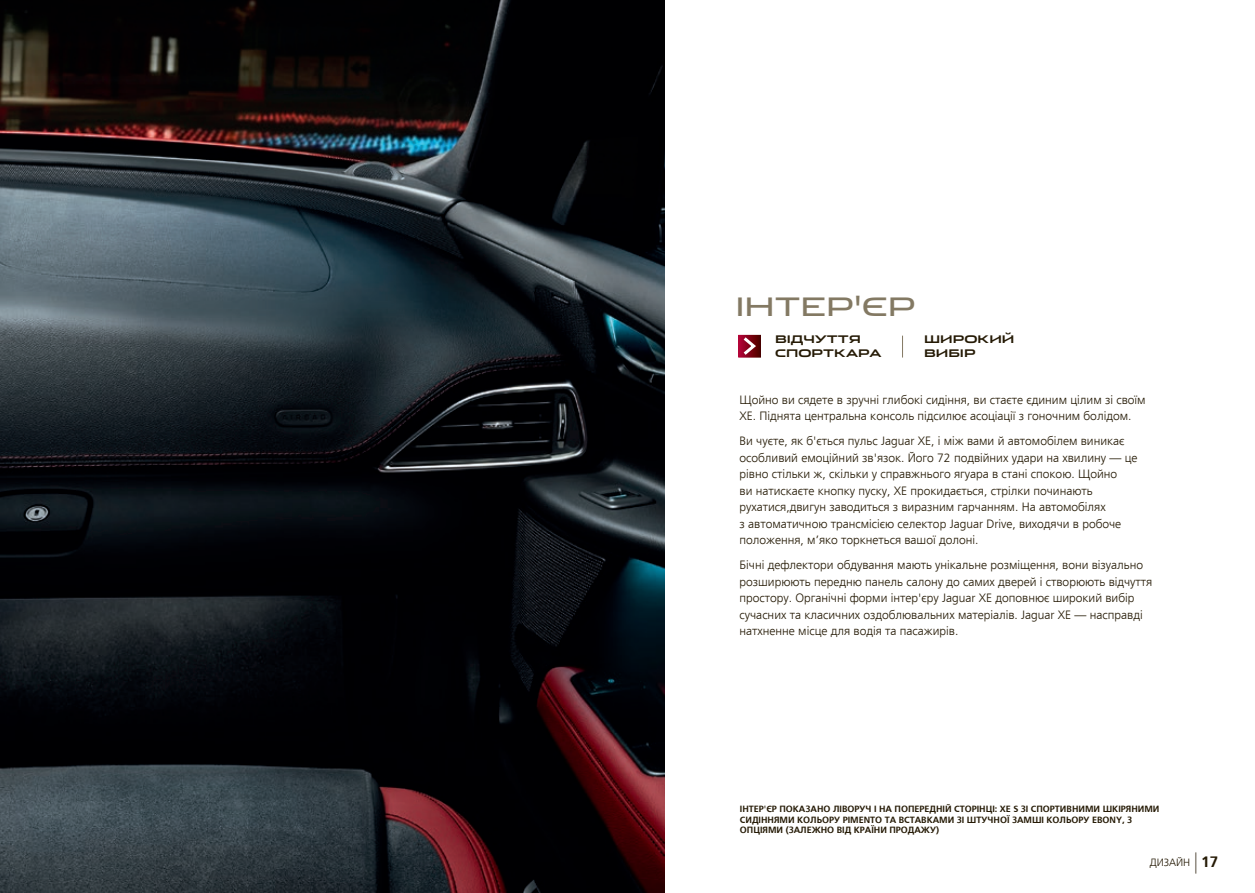
<style>
.page{position:relative;width:1255px;height:893px;background:#fff}
.page>*{position:absolute;margin:0;border:0;box-sizing:border-box;transform-origin:0 0}
.t1{font:25.5px "Jaguar";color:#837963}
.t2{font:700 15px "Frutiger LTCYR";color:#251a05}
.t3{font:300 12px/16.5px "Frutiger LTCYR";color:#251a05}
.t4{font:700 10.5px/13.5px "Jaguar";color:#251a05}
.t5{font:300 10.5px "Frutiger LTCYR";color:#251a05}
.t6{font:700 9px/10.5px "Frutiger LTCYR";color:#251a05}
.s1{font-weight:300;font-size:21px}
</style>
<div class="page">
<svg style="left:741px;top:338px;width:17px;height:17px"></svg>
<img style="left:0;top:0;width:664px;height:893px">
<svg style="left:902px;top:336px;width:1px;height:22px"></svg>
<h1 class="t1" style="left:735px;top:286px;width:182px">ІНТЕР'ЄР</h1>
<p class="t4" style="left:775px;top:332px;width:108px">ВІДЧУТТЯ<br>СПОРТКАРА</p>
<p class="t4" style="left:924px;top:332px;width:92px">ШИРОКИЙ<br>ВИБІР</p>
<p class="t3" style="left:739px;top:392px;width:407px">Щойно ви сядете в зручні глибокі сидіння, ви стаєте єдиним цілим зі своїм<br>XE. Піднята центральна консоль підсилює асоціації з гоночним болідом.</p>
<p class="t3" style="left:739px;top:433px;width:399px">Ви чуєте, як б'ється пульс Jaguar XE, і між вами й автомобілем виникає особливий емоційний зв'язок. Його 72 подвійних удари на хвилину — це рівно стільки ж, скільки у справжнього ягуара в стані спокою. Щойно<br>ви натискаєте кнопку пуску, XE прокидається, стрілки починають рухатися,двигун заводиться з виразним гарчанням. На автомобілях<br>з автоматичною трансмісією селектор Jaguar Drive, виходячи в робоче положення, м’яко торкнеться вашої долоні.</p>
<p class="t3" style="left:739px;top:557px;width:414px">Бічні дефлектори обдування мають унікальне розміщення, вони візуально розширюють передню панель салону до самих дверей і створюють відчуття простору. Органічні форми інтер'єру Jaguar XE доповнює широкий вибір сучасних та класичних оздоблювальних матеріалів. Jaguar XE — насправді натхненне місце для водія та пасажирів.</p>
<p class="t6" style="left:740px;top:804px;width:421px">ІНТЕР'ЄР ПОКАЗАНО ЛІВОРУЧ І НА ПОПЕРЕДНІЙ СТОРІНЦІ: XE S ЗІ СПОРТИВНИМИ ШКІРЯНИМИ<br>СИДІННЯМИ КОЛЬОРУ PIMENTO ТА ВСТАВКАМИ ЗІ ШТУЧНОЇ ЗАМШІ КОЛЬОРУ EBONY, З<br>ОПЦІЯМИ (ЗАЛЕЖНО ВІД КРАЇНИ ПРОДАЖУ)</p>
<p class="t2" style="left:1194px;top:854px;width:25px"><span class="s1">|</span> 17</p>
<p class="t5" style="left:1149px;top:857px;width:42px">ДИЗАЙН</p>
</div>
